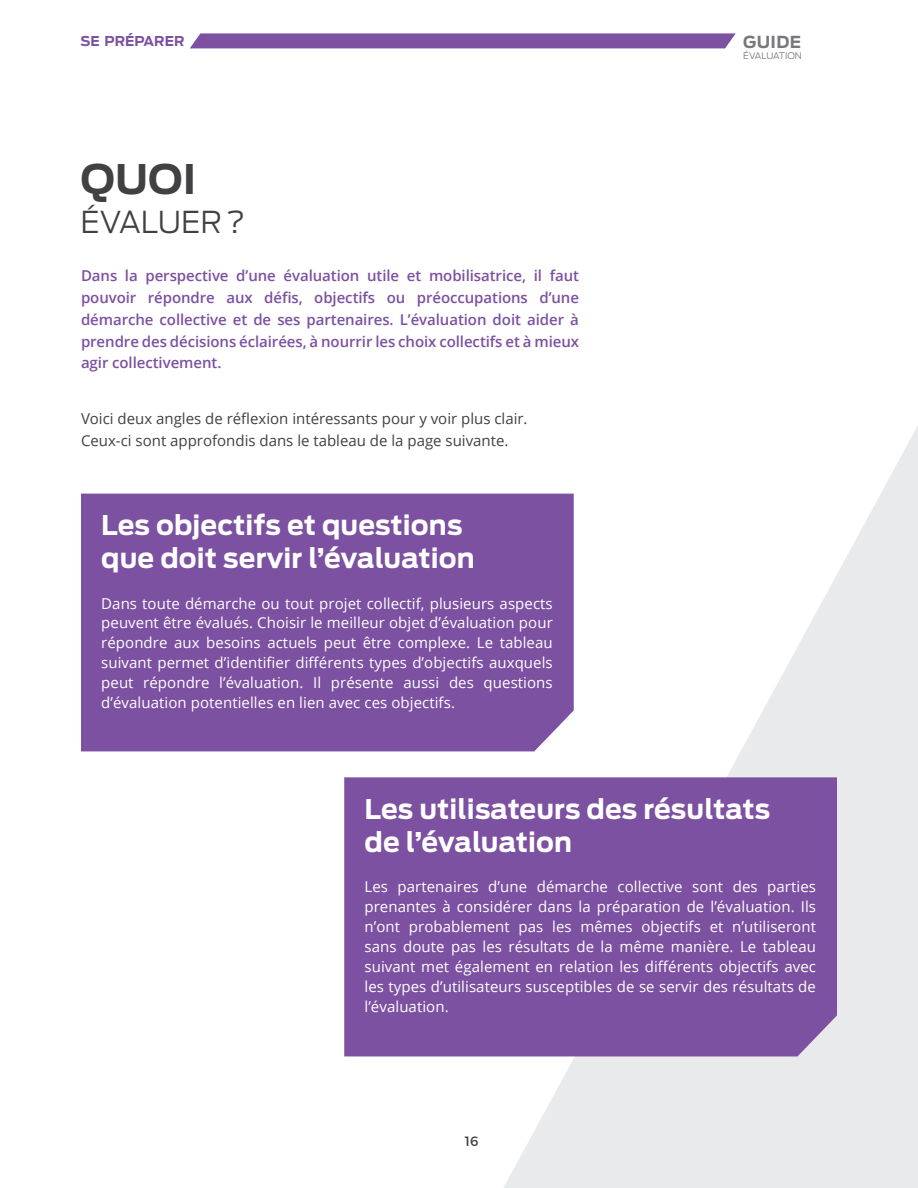
<style>
.page{position:relative;width:918px;height:1188px;background:#fff}
.page>*{position:absolute;margin:0;border:0;box-sizing:border-box;transform-origin:0 0}
.t1{font:700 40.5px "Antenna";color:#414042}
.t2{font:300 30px "Antenna";color:#414042}
.t3{font:700 27px/33px "Antenna";letter-spacing:.005em;color:#fff}
.t4{font:700 16.5px "Antenna";letter-spacing:.025em;color:#77787b}
.t5{font:15px/19.8px "Open Sans";letter-spacing:.005em;color:#fff;text-align:justify}
.t6{font:600 15px/21.8px "Open Sans";letter-spacing:-.005em;color:#7c51a1;text-align:justify}
.t7{font:15px/21.8px "Open Sans";color:#414042}
.t8{font:700 13.5px "Antenna";color:#7c51a1}
.t9{font:13.5px "Montserrat";color:#414042}
.t10{font:300 9px "Antenna";color:#77787b}
</style>
<div class="page">
<svg style="left:503px;top:426px;width:415px;height:762px;fill:#e9eaeb"></svg>
<div style="left:81px;top:494px;width:493px;height:257px;background:#7c51a1"></div>
<div style="left:344px;top:777px;width:493px;height:279px;background:#7c51a1"></div>
<svg style="left:190px;top:33px;width:546px;height:15px;background:#8259a5"></svg>
<p class="t8" style="left:81px;top:33px;width:104px">se PRÉPArer</p>
<p class="t4" style="left:743px;top:32px;width:59px">Guide</p>
<p class="t10" style="left:743px;top:50px;width:60px">ÉVALUATION</p>
<h1 class="t1" style="left:81px;top:156px;width:61px">quoi</h1>
<h2 class="t2" style="left:81px;top:205px;width:57px">ÉVALUER</h2>
<h2 class="t2" style="left:226px;top:205px;width:21px">?</h2>
<p class="t6" style="left:81px;top:265px;width:500px">Dans la perspective d’une évaluation utile et mobilisatrice, il faut pouvoir répondre aux défis, objectifs ou préoccupations d’une démarche collective et de ses partenaires. L’évaluation doit aider à prendre des décisions éclairées, à nourrir les choix collectifs et à mieux agir collectivement.</p>
<p class="t7" style="left:81px;top:407px;width:448px">Voici deux angles de réflexion intéressants pour y voir plus clair.<br>Ceux-ci sont approfondis dans le tableau de la page suivante.</p>
<h3 class="t3" style="left:101px;top:509px;width:375px">Les objectifs et questions que doit servir l’évaluation</h3>
<p class="t5" style="left:101px;top:593px;width:453px">Dans toute démarche ou tout projet collectif, plusieurs aspects peuvent être évalués. Choisir le meilleur objet d’évaluation pour répondre aux besoins actuels peut être complexe. Le tableau suivant permet d’identifier différents types d’objectifs auxquels peut répondre l’évaluation. Il présente aussi des questions d’évaluation potentielles en lien avec ces objectifs.</p>
<h3 class="t3" style="left:364px;top:793px;width:407px">Les utilisateurs des résultats de l’évaluation</h3>
<p class="t5" style="left:364px;top:877px;width:453px">Les partenaires d’une démarche collective sont des parties prenantes à considérer dans la préparation de l’évaluation. Ils n’ont probablement pas les mêmes objectifs et n’utiliseront sans doute pas les résultats de la même manière. Le tableau suivant met également en relation les différents objectifs avec les types d’utilisateurs susceptibles de se servir des résultats de l’évaluation.</p>
<p class="t9" style="left:465px;top:1130px;width:15px">16</p>
</div>
